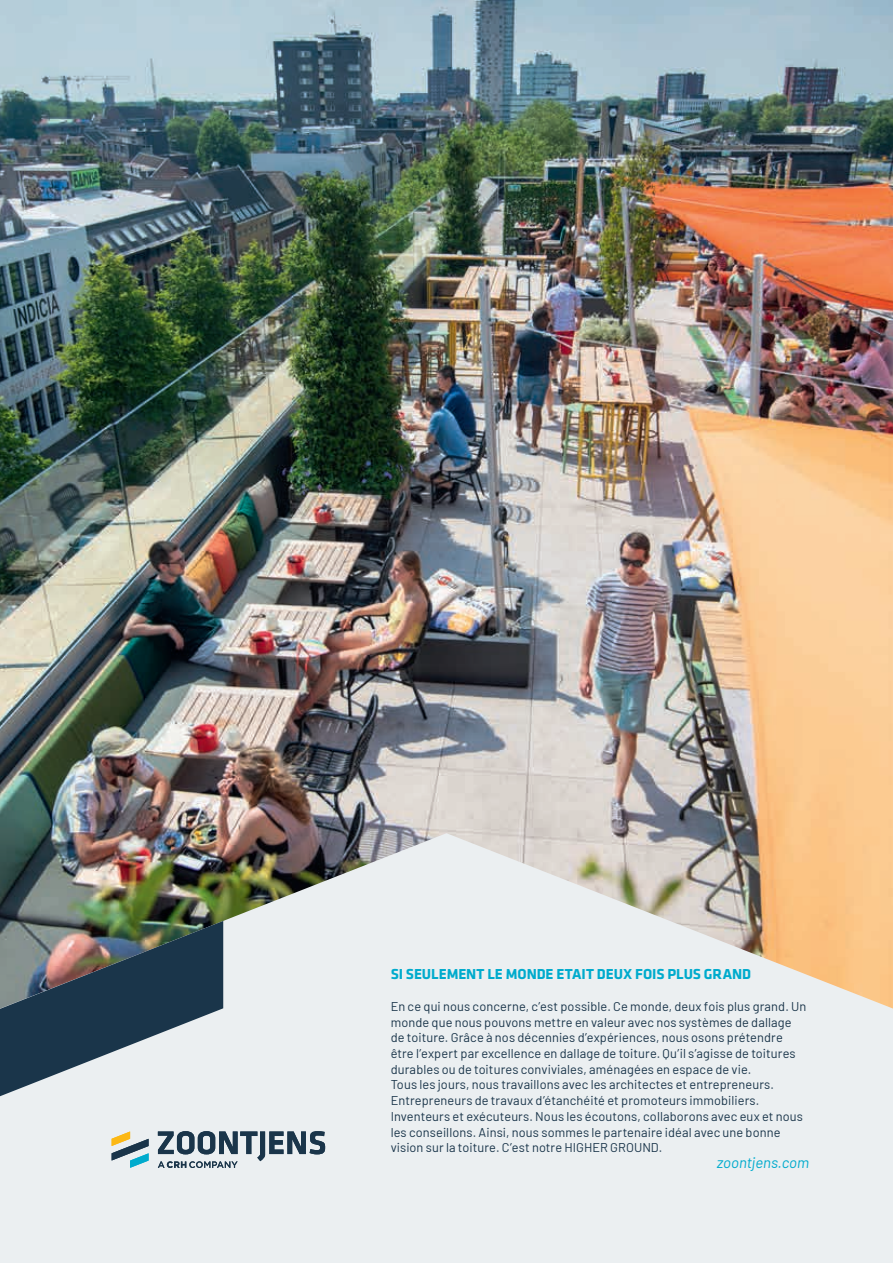
<style>
.page{position:relative;width:893px;height:1263px;background:#fff}
.page>*{position:absolute;margin:0;border:0;box-sizing:border-box;transform-origin:0 0}
.t1{font:700 15px "Klavika";letter-spacing:-.005em;color:#00abcd}
.t2{font:italic 15px "Barlow";color:#00abcd}
.t3{font:12.75px/15.8px "Barlow";letter-spacing:.01em;color:#1a354a}
</style>
<div class="page">
<img style="left:0;top:0;width:893px;height:833px">
<svg style="left:0;top:833px;width:893px;height:430px;background:#ddddd9"></svg>
<img style="left:0;top:921px;width:223px;height:175px">
<svg style="left:158px;top:1131px;width:167px;height:37px;background:#95a2ac"></svg>
<svg style="left:112px;top:1131px;width:37px;height:37px"></svg>
<p class="t1" style="left:391px;top:966px;width:362px">SI SEULEMENT LE MONDE ETAIT DEUX FOIS PLUS GRAND</p>
<p class="t3" style="left:391px;top:997px;width:417px">En ce qui nous concerne, c’est possible. Ce monde, deux fois plus grand. Un monde que nous pouvons mettre en valeur avec nos systèmes de dallage de toiture. Grâce à nos décennies d’expériences, nous osons prétendre être l’expert par excellence en dallage de toiture. Qu’il s’agisse de toitures durables ou de toitures conviviales, aménagées en espace de vie.<br>Tous les jours, nous travaillons avec les architectes et entrepreneurs.<br>Entrepreneurs de travaux d’étanchéité et promoteurs immobiliers.<br>Inventeurs et exécuteurs. Nous les écoutons, collaborons avec eux et nous les conseillons. Ainsi, nous sommes le partenaire idéal avec une bonne vision sur la toiture. C’est notre HIGHER GROUND.</p>
<p class="t2" style="left:717px;top:1152px;width:94px">zoontjens.com</p>
</div>
